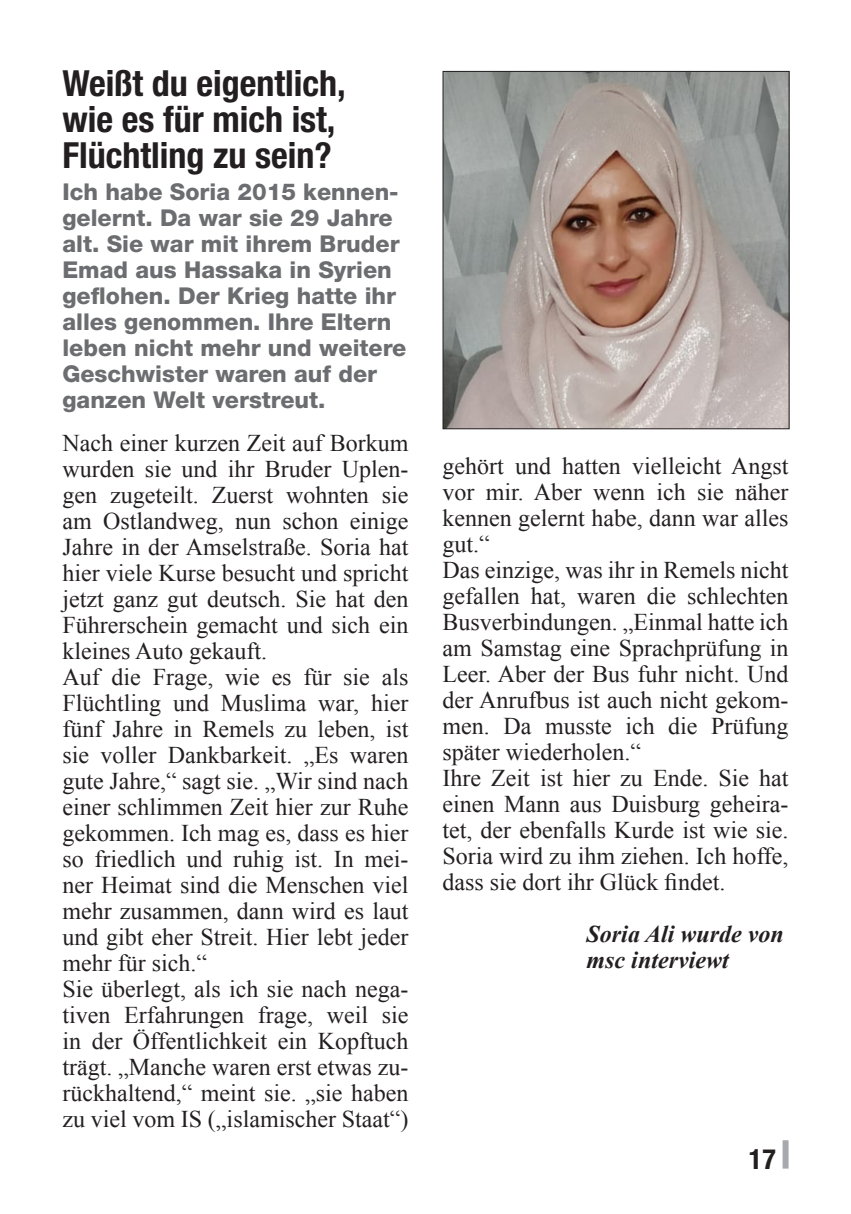
<style>
.page{position:relative;width:851px;height:1214px;background:#fff}
.page>*{position:absolute;margin:0;border:0;box-sizing:border-box;transform-origin:0 0}
.t1{font:700 condensed 36px/36px "Helvetica Neue";color:#231f20}
.t2{font:700 condensed 28px "Helvetica Neue";color:#231f20}
.t3{font:24px/26px "Times New Roman";color:#231f20}
.t4{font:italic 700 24px/26px "Times New Roman";color:#231f20}
.t5{font:800 23.2px/26px "Helvetica Neue";color:#6c6d70}
</style>
<div class="page">
<div style="left:782px;top:1140px;width:6px;height:28px;background:#a8a9ad"></div>
<img style="left:444px;top:73px;width:343px;height:354px">
<div style="left:442px;top:71px;width:347px;height:358px;border:1px solid #231f20"></div>
<h1 class="t1" style="left:62px;top:65px;width:285px">Weißt du eigentlich, wie es für mich ist,<br>Flüchtling zu sein?</h1>
<p class="t5" style="left:62px;top:178px;width:345px">Ich habe Soria 2015 kennen&shy;gelernt. Da war sie 29 Jahre alt. Sie war mit ihrem Bruder<br>Emad aus Hassaka in Syrien geflohen. Der Krieg hatte ihr alles genommen. Ihre Eltern leben nicht mehr und weitere<br>Geschwister waren auf der ganzen Welt verstreut.</p>
<p class="t3" style="left:62px;top:430px;width:347px">Nach einer kurzen Zeit auf Borkum wurden sie und ihr Bruder Uplen&shy;gen zugeteilt. Zuerst wohnten sie am Ostlandweg, nun schon einige Jahre in der Amselstraße. Soria hat hier viele Kurse besucht und spricht jetzt ganz gut deutsch. Sie hat den Führerschein gemacht und sich ein kleines Auto gekauft.<br>Auf die Frage, wie es für sie als Flüchtling und Muslima war, hier fünf Jahre in Remels zu leben, ist sie voller Dankbarkeit. „Es waren gute Jahre,“ sagt sie. „Wir sind nach einer schlimmen Zeit hier zur Ruhe gekommen. Ich mag es, dass es hier so friedlich und ruhig ist. In mei&shy;ner Heimat sind die Menschen viel mehr zusammen, dann wird es laut und gibt eher Streit. Hier lebt jeder mehr für sich.“<br>Sie überlegt, als ich sie nach nega&shy;tiven Erfahrungen frage, weil sie in der Öffentlichkeit ein Kopftuch trägt. „Manche waren erst etwas zu&shy;rückhaltend,“ meint sie. „sie haben zu viel vom IS („islamischer Staat“)</p>
<p class="t3" style="left:442px;top:452px;width:347px">gehört und hatten vielleicht Angst vor mir. Aber wenn ich sie näher kennen gelernt habe, dann war alles gut.“<br>Das einzige, was ihr in Remels nicht gefallen hat, waren die schlechten<br>Busverbindungen. „Einmal hatte ich am Samstag eine Sprachprüfung in<br>Leer. Aber der Bus fuhr nicht. Und der Anrufbus ist auch nicht gekom&shy;men. Da musste ich die Prüfung später wiederholen.“<br>Ihre Zeit ist hier zu Ende. Sie hat einen Mann aus Duisburg geheira&shy;tet, der ebenfalls Kurde ist wie sie.<br>Soria wird zu ihm ziehen. Ich hoffe, dass sie dort ihr Glück findet.</p>
<p class="t4" style="left:586px;top:920px;width:199px">Soria Ali wurde von msc interviewt</p>
<p class="t2" style="left:748px;top:1141px;width:28px">17</p>
</div>
